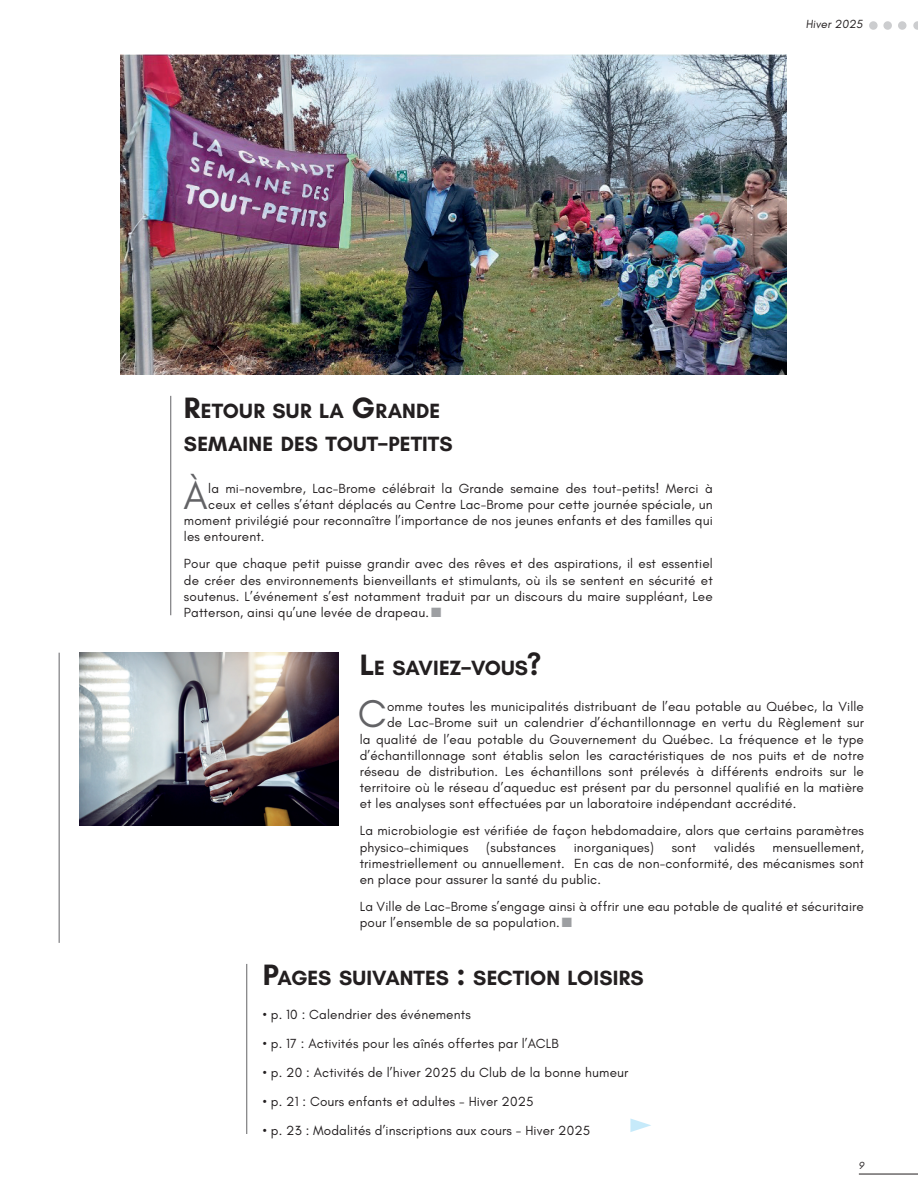
<style>
.page{position:relative;width:918px;height:1188px;background:#fff}
.page>*{position:absolute;margin:0;border:0;box-sizing:border-box;transform-origin:0 0}
.t1{font:39.45px "Glacial Indifference";color:#636366}
.t2{font:700 21px/33px "Glacial Indifference";letter-spacing:.005em;color:#231f20}
.t3{font:13.5px/16.2px "Glacial Indifference";letter-spacing:.01em;color:#231f20}
.t4{font:12px "Glacial Indifference";color:#231f20}
.t5{font:10.5px "Glacial Indifference";color:#231f20}
.s1{font-size:30px}
.s2{color:#9d9fa2}
</style>
<div class="page">
<hr style="left:859px;top:1174px;width:59px;height:1px;background:#231f20">
<div style="left:869px;top:21px;width:9px;height:9px;background:#cccdcf;border-radius:50%"></div>
<div style="left:883px;top:21px;width:9px;height:9px;background:#cccdcf;border-radius:50%"></div>
<div style="left:898px;top:21px;width:9px;height:9px;background:#cccdcf;border-radius:50%"></div>
<svg style="left:913px;top:21px;width:5px;height:9px"></svg>
<hr style="left:59px;top:653px;width:1px;height:290px;background:#636366">
<hr style="left:247px;top:964px;width:1px;height:170px;background:#636366">
<hr style="left:171px;top:396px;width:1px;height:219px;background:#636366">
<img style="left:120px;top:54px;width:666px;height:321px">
<img style="left:79px;top:652px;width:260px;height:173px">
<svg style="left:630px;top:1119px;width:21px;height:13px"></svg>
<p class="t4" style="left:806px;top:18px;width:60px">Hiver 2025</p>
<h2 class="t2" style="left:184px;top:395px;width:270px"><span class="s1">R</span>ETOUR SUR LA <span class="s1">G</span>RANDE<br>SEMAINE DES TOUT<span class="s1">-</span>PETITS</h2>
<h1 class="t1" style="left:184px;top:474px;width:26px">À</h1>
<p class="t3" style="left:208px;top:480px;width:506px">la mi-novembre, Lac-Brome célébrait la Grande semaine des tout-petits! Merci à</p>
<p class="t3" style="left:208px;top:497px;width:506px">ceux et celles s’étant déplacés au Centre Lac-Brome pour cette journée spéciale, un</p>
<p class="t3" style="left:184px;top:513px;width:530px">moment privilégié pour reconnaître l’importance de nos jeunes enfants et des familles qui</p>
<p class="t3" style="left:184px;top:529px;width:82px">les entourent.</p>
<p class="t3" style="left:184px;top:556px;width:530px;text-align:justify">Pour que chaque petit puisse grandir avec des rêves et des aspirations, il est essentiel de créer des environnements bienveillants et stimulants, où ils se sentent en sécurité et soutenus. L’événement s’est notamment traduit par un discours du maire suppléant, Lee Patterson, ainsi qu’une levée de drapeau. <span class="s2">■</span></p>
<h2 class="t2" style="left:360px;top:651px;width:183px"><span class="s1">L</span>E SAVIEZ<span class="s1">-</span>VOUS<span class="s1">?</span></h2>
<h1 class="t1" style="left:358px;top:692px;width:30px">C</h1>
<p class="t3" style="left:387px;top:699px;width:478px">omme toutes les municipalités distribuant de l’eau potable au Québec, la Ville</p>
<p class="t3" style="left:387px;top:715px;width:479px">de Lac-Brome suit un calendrier d’échantillonnage en vertu du Règlement sur</p>
<p class="t3" style="left:360px;top:731px;width:506px">la qualité de l’eau potable du Gouvernement du Québec. La fréquence et le type</p>
<p class="t3" style="left:360px;top:747px;width:506px">d’échantillonnage sont établis selon les caractéristiques de nos puits et de notre</p>
<p class="t3" style="left:360px;top:763px;width:506px">réseau de distribution. Les échantillons sont prélevés à différents endroits sur le</p>
<p class="t3" style="left:360px;top:780px;width:506px">territoire où le réseau d’aqueduc est présent par du personnel qualifié en la matière</p>
<p class="t3" style="left:360px;top:796px;width:438px">et les analyses sont effectuées par un laboratoire indépendant accrédité.</p>
<p class="t3" style="left:360px;top:823px;width:506px">La microbiologie est vérifiée de façon hebdomadaire, alors que certains paramètres physico-chimiques</p>
<p class="t3" style="left:360px;top:839px;width:506px;text-align:justify;text-indent:413px">mensuellement, trimestriellement ou annuellement. En cas de non-conformité, des mécanismes sont en place pour assurer la santé du public.</p>
<p class="t3" style="left:360px;top:898px;width:506px">La Ville de Lac-Brome s’engage ainsi à offrir une eau potable de qualité et sécuritaire pour l’ensemble de sa population. <span class="s2">■</span></p>
<p class="t3" style="left:486px;top:839px;width:71px">(substances</p>
<p class="t3" style="left:574px;top:839px;width:82px">inorganiques)</p>
<p class="t3" style="left:672px;top:839px;width:26px">sont</p>
<p class="t3" style="left:714px;top:839px;width:42px">validés</p>
<h2 class="t2" style="left:263px;top:962px;width:382px"><span class="s1">P</span>AGES SUIVANTES <span class="s1">:</span> SECTION LOISIRS</h2>
<p class="t3" style="left:263px;top:1007px;width:209px">• p. 10 : Calendrier des événements</p>
<p class="t3" style="left:263px;top:1036px;width:297px">• p. 17 : Activités pour les aînés offertes par l’ACLB</p>
<p class="t3" style="left:263px;top:1065px;width:367px">• p. 20 : Activités de l’hiver 2025 du Club de la bonne humeur</p>
<p class="t3" style="left:263px;top:1093px;width:272px">• p. 21 : Cours enfants et adultes - Hiver 2025</p>
<p class="t3" style="left:263px;top:1122px;width:329px">• p. 23 : Modalités d’inscriptions aux cours - Hiver 2025</p>
<p class="t5" style="left:859px;top:1160px;width:8px">9</p>
</div>
